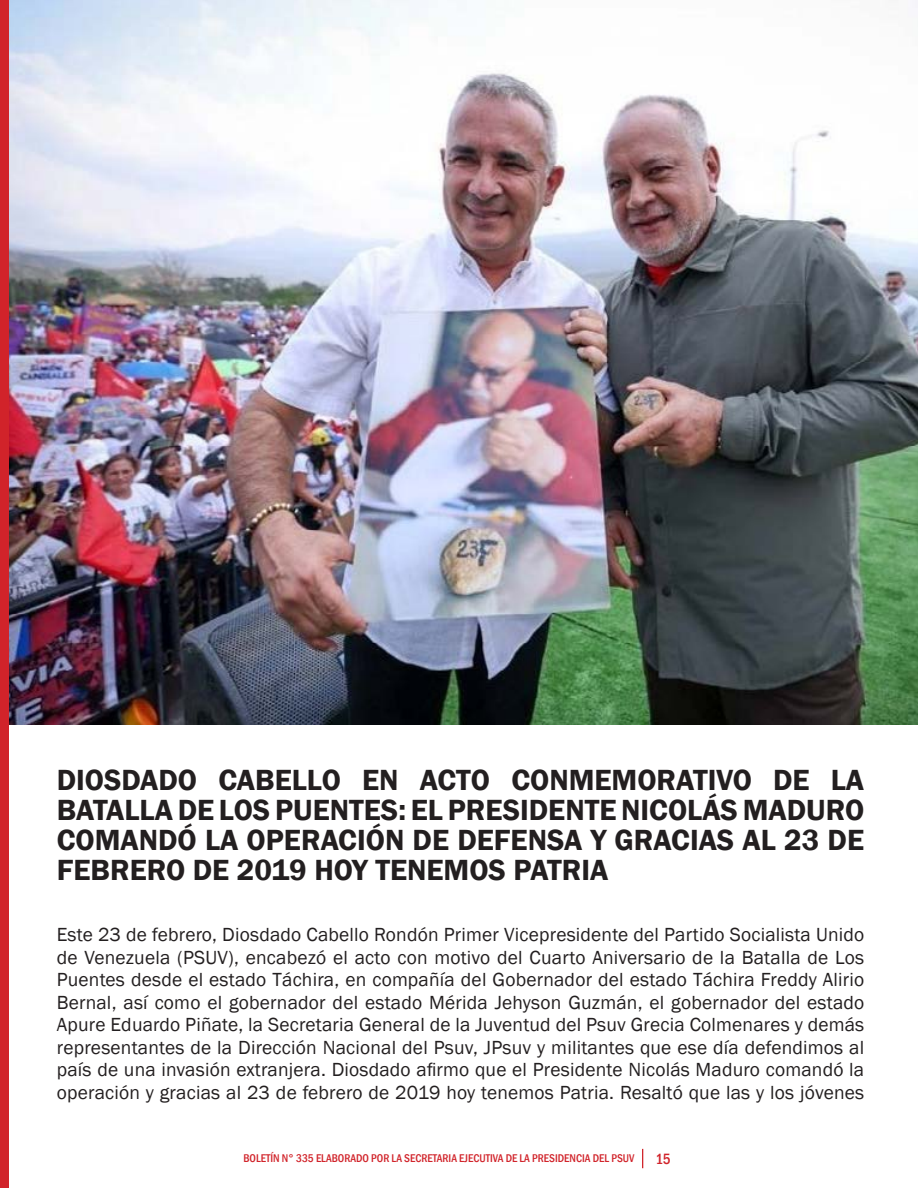
<style>
.page{position:relative;width:918px;height:1188px;background:#fff}
.page>*{position:absolute;margin:0;border:0;box-sizing:border-box;transform-origin:0 0}
.Estilo_de_párrafo_1{font:600 30px/30px "Franklin Gothic";color:#231f20;text-align:justify}
.Estilo_de_párrafo_1-2{font:19.5px/22.5px "Franklin Gothic";letter-spacing:.01em;color:#231f20;text-align:justify}
.t1{font:500 condensed 15.3px "Franklin Gothic";color:#d1232a}
.t2{font:500 condensed 11.55px "Franklin Gothic";color:#d1232a}
</style>
<div class="page">
<svg style="left:642px;top:1149px;width:1px;height:19px"></svg>
<img style="left:9px;top:0;width:909px;height:725px">
<div style="left:0;top:0;width:9px;height:1188px;background:#d1232a"></div>
<p class="Estilo_de_párrafo_1" style="left:57px;top:766px;width:809px">DIOSDADO CABELLO EN ACTO CONMEMORATIVO DE LA BATALLA DE LOS PUENTES: EL PRESIDENTE NICOLÁS MADURO COMANDÓ LA OPERACIÓN DE DEFENSA Y GRACIAS AL 23 DE FEBRERO DE 2019 HOY TENEMOS PATRIA</p>
<p class="Estilo_de_párrafo_1-2" style="left:57px;top:924px;width:809px">Este 23 de febrero, Diosdado Cabello Rondón Primer Vicepresidente del Partido Socialista Unido de Venezuela (PSUV), encabezó el acto con motivo del Cuarto Aniversario de la Batalla de Los Puentes desde el estado Táchira, en compañía del Gobernador del estado Táchira Freddy Alirio Bernal, así como el gobernador del estado Mérida Jehyson Guzmán, el gobernador del estado Apure Eduardo Piñate, la Secretaria General de la Juventud del Psuv Grecia Colmenares y demás representantes de la Dirección Nacional del Psuv, JPsuv y militantes que ese día defendimos al país de una invasión extranjera. Diosdado afirmo que el Presidente Nicolás Maduro comandó la operación y gracias al 23 de febrero de 2019 hoy tenemos Patria. Resaltó que las y los jóvenes</p>
<p class="t2" style="left:243px;top:1150px;width:393px">BOLETÍN N° 335 ELABORADO POR LA SECRETARIA EJECUTIVA DE LA PRESIDENCIA DEL PSUV</p>
<p class="t1" style="left:655px;top:1149px;width:17px">15</p>
</div>
